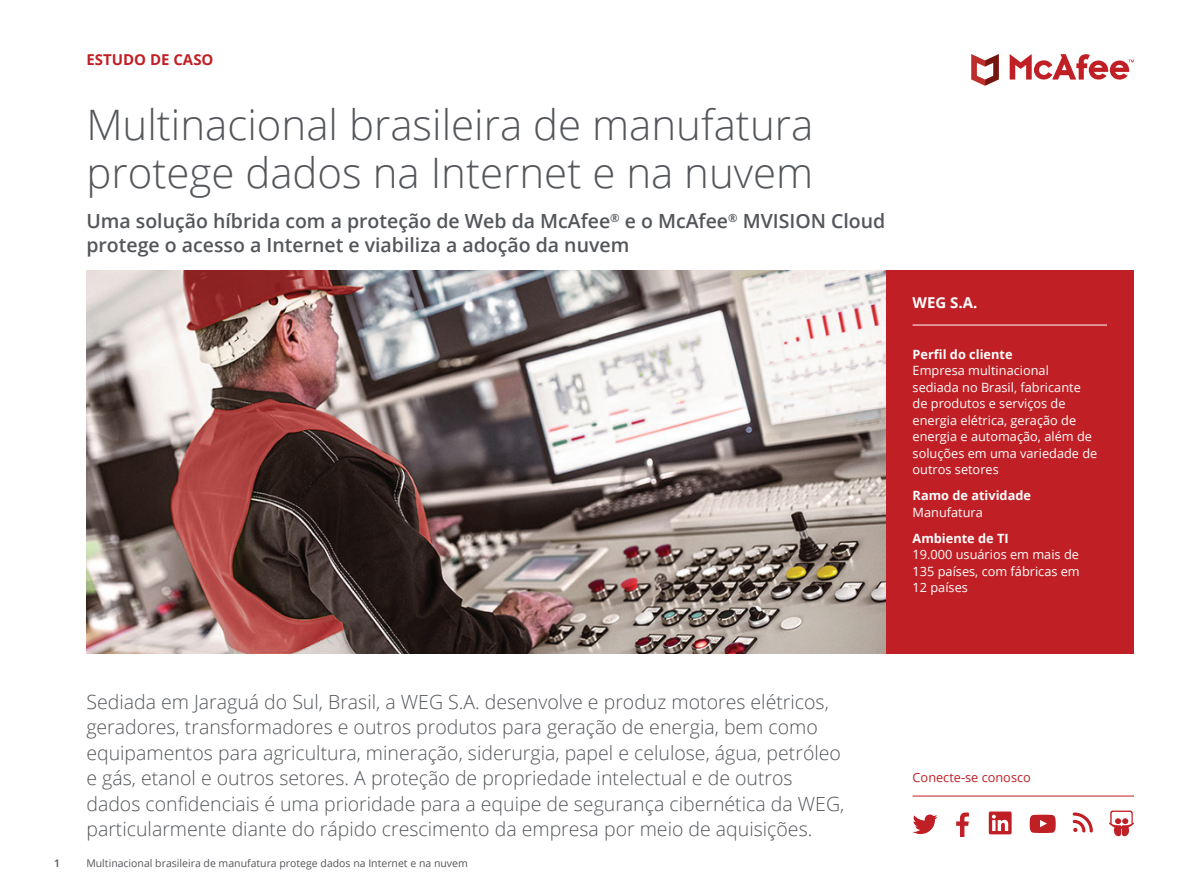
<style>
.page{position:relative;width:1188px;height:891px;background:#fff}
.page>*{position:absolute;margin:0;border:0;box-sizing:border-box;transform-origin:0 0}
.t1{font:300 42px/48px "Open Sans";color:#53565a}
.t2{font:300 19.5px/25.5px "Open Sans";color:#53565a}
.t3{font:600 19.5px/24px "Open Sans";color:#53565a}
.t4{font:700 15px "Open Sans";color:#c02025}
.t5{font:700 15px "Open Sans";color:#fff}
.t6{font:12.75px/16.5px "Open Sans";color:#fff}
.t7{font:700 12.75px "Open Sans";color:#fff}
.t8{font:12.75px "Open Sans";color:#c02025}
.t9{font:10.5px "Open Sans";color:#53565a}
.t10{font:600 10.5px "Open Sans";color:#53565a}
</style>
<div class="page">
<div style="left:886px;top:270px;width:248px;height:383px;background:#c02025"></div>
<hr style="left:913px;top:325px;width:194px;height:1px;background:#fff">
<img style="left:86px;top:270px;width:800px;height:383px">
<svg style="left:1010px;top:54px;width:124px;height:26px"></svg>
<svg style="left:971px;top:54px;width:28px;height:32px"></svg>
<hr style="left:913px;top:796px;width:221px;height:1px;background:#c02025">
<svg style="left:1073px;top:813px;width:20px;height:20px"></svg>
<svg style="left:913px;top:815px;width:25px;height:19px"></svg>
<svg style="left:989px;top:812px;width:23px;height:22px"></svg>
<svg style="left:956px;top:813px;width:13px;height:24px"></svg>
<svg style="left:1030px;top:815px;width:26px;height:18px"></svg>
<svg style="left:1109px;top:811px;width:25px;height:26px"></svg>
<p class="t4" style="left:86px;top:49px;width:129px">ESTUDO DE CASO</p>
<h1 class="t1" style="left:86px;top:100px;width:729px">Multinacional brasileira de manufatura protege dados na Internet e na nuvem</h1>
<p class="t3" style="left:86px;top:209px;width:801px">Uma solução híbrida com a proteção de Web da McAfee<sup>®</sup> e o McAfee<sup>®</sup> MVISION Cloud protege o acesso a Internet e viabiliza a adoção da nuvem</p>
<p class="t5" style="left:913px;top:292px;width:66px">WEG S.A.</p>
<p class="t7" style="left:913px;top:345px;width:101px">Perfil do cliente</p>
<p class="t6" style="left:913px;top:362px;width:186px">Empresa multinacional sediada no Brasil, fabricante de produtos e serviços de energia elétrica, geração de energia e automação, além de soluções em uma variedade de outros setores</p>
<p class="t7" style="left:913px;top:487px;width:120px">Ramo de atividade</p>
<p class="t6" style="left:913px;top:503px;width:72px">Manufatura</p>
<p class="t7" style="left:913px;top:529px;width:98px">Ambiente de TI</p>
<p class="t6" style="left:913px;top:546px;width:169px;text-align:justify">19.000 usuários em mais de 135 países, com fábricas em 12 países</p>
<p class="t2" style="left:86px;top:688px;width:759px">Sediada em Jaraguá do Sul, Brasil, a WEG S.A. desenvolve e produz motores elétricos, geradores, transformadores e outros produtos para geração de energia, bem como equipamentos para agricultura, mineração, siderurgia, papel e celulose, água, petróleo e gás, etanol e outros setores. A proteção de propriedade intelectual e de outros dados confidenciais é uma prioridade para a equipe de segurança cibernética da WEG, particularmente diante do rápido crescimento da empresa por meio de aquisições.</p>
<p class="t10" style="left:54px;top:856px;width:7px">1</p>
<p class="t9" style="left:86px;top:856px;width:383px">Multinacional brasileira de manufatura protege dados na Internet e na nuvem</p>
<p class="t8" style="left:913px;top:769px;width:120px">Conecte-se conosco</p>
</div>
